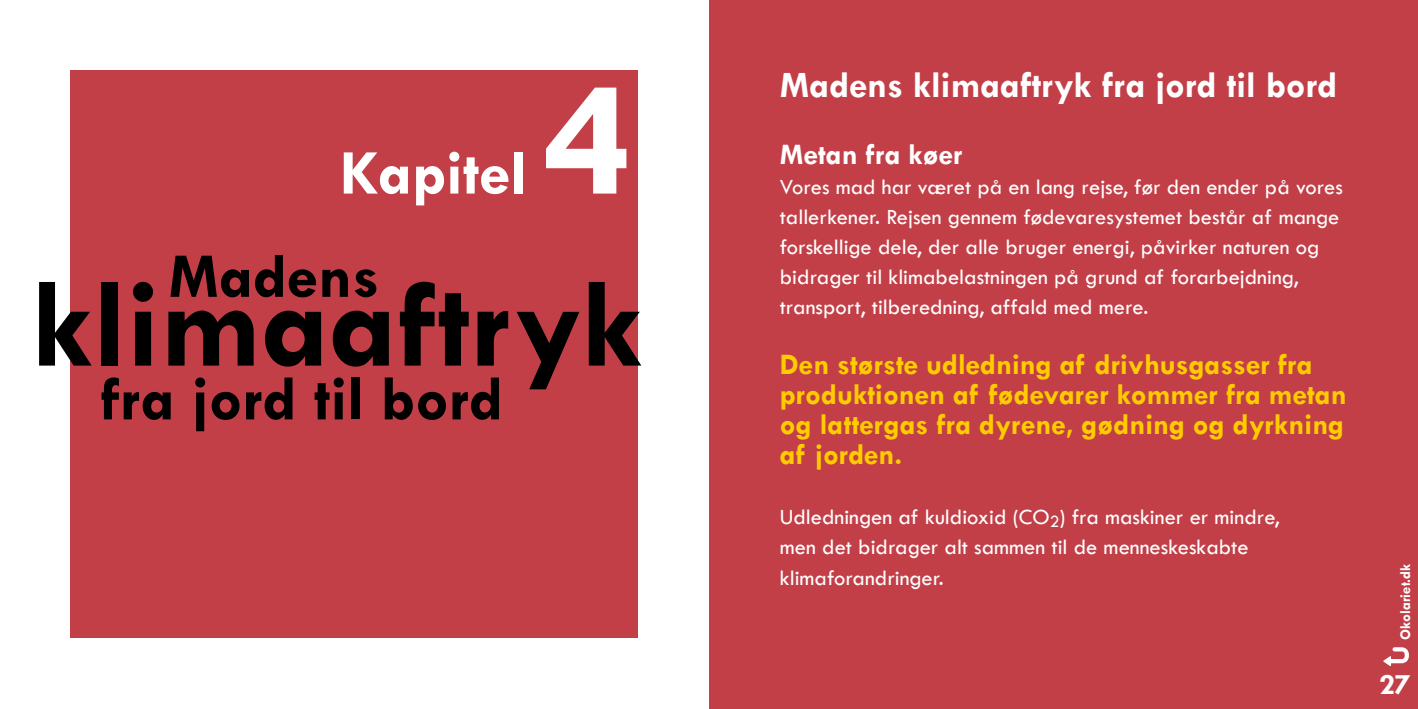
<style>
.page{position:relative;width:1418px;height:709px;background:#fff}
.page>*{position:absolute;margin:0;border:0;box-sizing:border-box;transform-origin:0 0}
.t1{font:700 170px "Tw Cen";color:#fff}
.t2{font:700 128.25px "Tw Cen";color:#000}
.t3{font:700 64.12px "Tw Cen";color:#000}
.t4{font:700 64.12px "Tw Cen";color:#fff}
.t5{font:700 37.5px "Tw Cen";color:#fff}
.t6{font:700 30px/30px "Tw Cen";color:#fc0}
.t7{font:700 30px "Tw Cen";color:#fff}
.t8{font:22.5px/30px "Tw Cen";color:#fff}
.t9{font:700 15px "Tw Cen";color:#fff}
</style>
<div class="page">
<div style="left:71px;top:71px;width:567px;height:567px;background:#c23f48"></div>
<div style="left:709px;top:0;width:708px;height:709px;background:#c23f48"></div>
<svg style="left:1383px;top:647px;width:25px;height:19px"></svg>
<h3 class="t4" style="left:339px;top:135px;width:189px">Kapitel</h3>
<h1 class="t1" style="left:544px;top:38px;width:92px">4</h1>
<h3 class="t3" style="left:168px;top:238px;width:212px">Madens</h3>
<h2 class="t2" style="left:32px;top:248px;width:612px">klimaaftryk</h2>
<h3 class="t3" style="left:100px;top:360px;width:404px">fra jord til bord</h3>
<h3 class="t5" style="left:780px;top:62px;width:559px">Madens klimaaftryk fra jord til bord</h3>
<h3 class="t7" style="left:780px;top:137px;width:184px">Metan fra køer</h3>
<p class="t8" style="left:780px;top:172px;width:564px">Vores mad har været på en lang rejse, før den ender på vores tallerkener. Rejsen gennem fødevaresystemet består af mange forskellige dele, der alle bruger energi, påvirker naturen og bidrager til klimabelastningen på grund af forarbejdning, transport, tilberedning, affald med mere.</p>
<h3 class="t6" style="left:780px;top:349px;width:568px">Den største udledning af drivhusgasser fra produktionen af fødevarer kommer fra metan og lattergas fra dyrene, gødning og dyrkning af jorden.</h3>
<p class="t8" style="left:780px;top:502px;width:501px">Udledningen af kuldioxid (CO<sub>2</sub>) fra maskiner er mindre, men det bidrager alt sammen til de menneskeskabte klimaforandringer.</p>
<p class="t9" style="left:1396px;top:640px;width:78px;rotate:-90deg">Okolariet.dk</p>
<h3 class="t7" style="left:1378px;top:666px;width:33px">27</h3>
</div>
